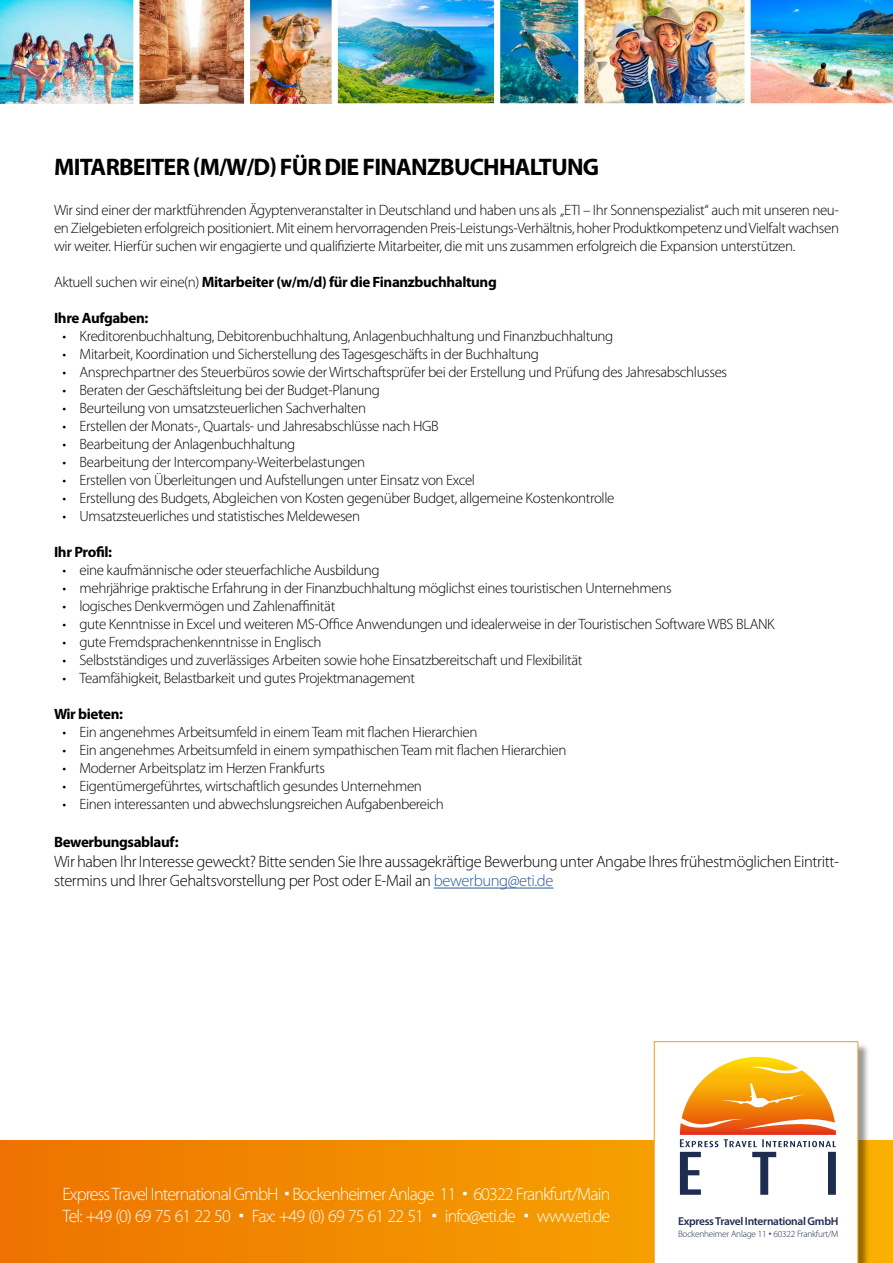
<style>
.page{position:relative;width:893px;height:1263px;background:#fff}
.page>*{position:absolute;margin:0;border:0;box-sizing:border-box;transform-origin:0 0}
.t1{font:700 24px "Myriad Pro";letter-spacing:-.03em;color:#000}
.t2{font:300 18px/21.6px "Myriad Pro";letter-spacing:-.05em;color:#fff}
.t3{font:300 16.5px/19.8px "Myriad Pro";letter-spacing:-.025em;color:#000}
.t4{font:300 15px/18px "Myriad Pro";letter-spacing:-.025em;color:#000;text-align:justify}
.t5{font:700 15px "Myriad Pro";letter-spacing:-.025em;color:#000}
.t6{font:600 11.4px "Myriad Pro";letter-spacing:-.025em;color:#1e2c50}
.t7{font:300 9.3px "Myriad Pro";letter-spacing:-.025em;color:#1e2c50}
.s1{font-weight:300}
.s2{color:#275b9b}
</style>
<div class="page">
<svg style="left:0;top:1140px;width:893px;height:123px;background:#f18a00"></svg>
<hr style="left:434px;top:888px;width:119px;height:1px;background:#275b9b">
<img style="left:0;top:0;width:893px;height:104px">
<div style="left:656px;top:1043px;width:214px;height:220px;background:#000;opacity:.4"></div>
<svg style="left:654px;top:1041px;width:204px;height:222px"></svg>
<svg style="left:680px;top:1057px;width:156px;height:138px"></svg>
<svg style="left:285px;top:1192px;width:4px;height:3px"></svg>
<svg style="left:463px;top:1192px;width:4px;height:3px"></svg>
<svg style="left:240px;top:1213px;width:3px;height:4px"></svg>
<svg style="left:433px;top:1213px;width:3px;height:4px"></svg>
<svg style="left:525px;top:1213px;width:3px;height:4px"></svg>
<h1 class="t1" style="left:54px;top:152px;width:546px">MITARBEITER (M/W/D) FÜR DIE FINANZBUCHHALTUNG</h1>
<p class="t4" style="left:54px;top:201px;width:786px">Wir sind einer der marktführenden Ägyptenveranstalter in Deutschland und haben uns als „ETI – Ihr Sonnenspezialist“ auch mit unseren neu&shy;en Zielgebieten erfolgreich positioniert. Mit einem hervorragenden Preis-Leistungs-Verhältnis, hoher Produktkompetenz und Vielfalt wachsen wir weiter. Hierfür suchen wir engagierte und qualifizierte Mitarbeiter, die mit uns zusammen erfolgreich die Expansion unterstützen.</p>
<p class="t5" style="left:54px;top:272px;width:444px"><span class="s1">Aktuell suchen wir eine(n)</span> Mitarbeiter (w/m/d) für die Finanzbuchhaltung</p>
<p class="t5" style="left:54px;top:308px;width:96px">Ihre Aufgaben:</p>
<p class="t4" style="left:63px;top:327px;width:552px">• Kreditorenbuchhaltung, Debitorenbuchhaltung, Anlagenbuchhaltung und Finanzbuchhaltung</p>
<p class="t4" style="left:63px;top:345px;width:478px">• Mitarbeit, Koordination und Sicherstellung des Tagesgeschäfts in der Buchhaltung</p>
<p class="t4" style="left:63px;top:363px;width:666px">• Ansprechpartner des Steuerbüros sowie der Wirtschaftsprüfer bei der Erstellung und Prüfung des Jahresabschlusses</p>
<p class="t4" style="left:63px;top:381px;width:319px">• Beraten der Geschäftsleitung bei der Budget-Planung</p>
<p class="t4" style="left:63px;top:399px;width:305px">• Beurteilung von umsatzsteuerlichen Sachverhalten</p>
<p class="t4" style="left:63px;top:417px;width:378px">• Erstellen der Monats-, Quartals- und Jahresabschlüsse nach HGB</p>
<p class="t4" style="left:63px;top:435px;width:234px">• Bearbeitung der Anlagenbuchhaltung</p>
<p class="t4" style="left:63px;top:453px;width:304px">• Bearbeitung der Intercompany-Weiterbelastungen</p>
<p class="t4" style="left:63px;top:471px;width:414px">• Erstellen von Überleitungen und Aufstellungen unter Einsatz von Excel</p>
<p class="t4" style="left:63px;top:489px;width:553px">• Erstellung des Budgets, Abgleichen von Kosten gegenüber Budget, allgemeine Kostenkontrolle</p>
<p class="t4" style="left:63px;top:507px;width:299px">• Umsatzsteuerliches und statistisches Meldewesen</p>
<p class="t5" style="left:54px;top:542px;width:60px">Ihr Profil:</p>
<p class="t4" style="left:63px;top:561px;width:319px">• eine kaufmännische oder steuerfachliche Ausbildung</p>
<p class="t4" style="left:63px;top:579px;width:611px">• mehrjährige praktische Erfahrung in der Finanzbuchhaltung möglichst eines touristischen Unternehmens</p>
<p class="t4" style="left:63px;top:597px;width:274px">• logisches Denkvermögen und Zahlenaffinität</p>
<p class="t4" style="left:63px;top:615px;width:714px">• gute Kenntnisse in Excel und weiteren MS-Office Anwendungen und idealerweise in der Touristischen Software WBS BLANK</p>
<p class="t4" style="left:63px;top:633px;width:260px">• gute Fremdsprachenkenntnisse in Englisch</p>
<p class="t4" style="left:63px;top:651px;width:521px">• Selbstständiges und zuverlässiges Arbeiten sowie hohe Einsatzbereitschaft und Flexibilität</p>
<p class="t4" style="left:63px;top:669px;width:354px">• Teamfähigkeit, Belastbarkeit und gutes Projektmanagement</p>
<p class="t5" style="left:54px;top:704px;width:71px">Wir bieten:</p>
<p class="t4" style="left:63px;top:723px;width:416px">• Ein angenehmes Arbeitsumfeld in einem Team mit flachen Hierarchien</p>
<p class="t4" style="left:63px;top:741px;width:505px">• Ein angenehmes Arbeitsumfeld in einem sympathischen Team mit flachen Hierarchien</p>
<p class="t4" style="left:63px;top:759px;width:264px">• Moderner Arbeitsplatz im Herzen Frankfurts</p>
<p class="t4" style="left:63px;top:777px;width:361px">• Eigentümergeführtes, wirtschaftlich gesundes Unternehmen</p>
<p class="t4" style="left:63px;top:795px;width:383px">• Einen interessanten und abwechslungsreichen Aufgabenbereich</p>
<p class="t5" style="left:54px;top:832px;width:126px">Bewerbungsablauf:</p>
<p class="t3" style="left:54px;top:851px;width:786px">Wir haben Ihr Interesse geweckt? Bitte senden Sie Ihre aussagekräftige Bewerbung unter Angabe Ihres frühestmöglichen Eintritt&shy;stermins und Ihrer Gehaltsvorstellung per Post oder E-Mail an <span class="s2">bewerbung@eti.de</span></p>
<p class="t2" style="left:62px;top:1183px;width:549px">Express Travel International GmbH Bockenheimer Anlage 11 60322 Frankfurt/Main<br>Tel: +49 (0) 69 75 61 22 50 Fax: +49 (0) 69 75 61 22 51 info@eti.de www.eti.de</p>
<p class="t6" style="left:678px;top:1214px;width:162px">Express Travel International GmbH</p>
<p class="t7" style="left:678px;top:1228px;width:162px">Bockenheimer Anlage 11 60322 Frankfurt/M</p>
</div>
